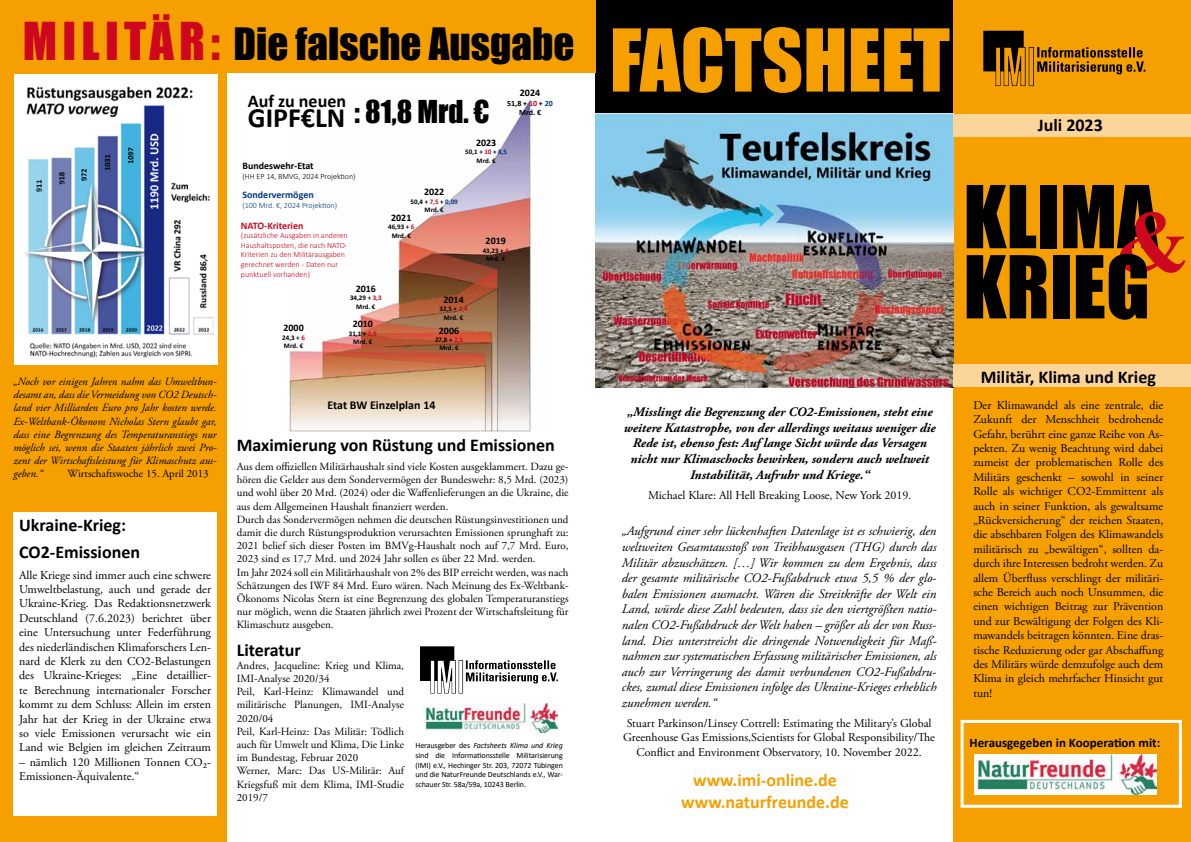
<style>
.page{position:relative;width:1191px;height:842px;background:#fff}
.page>*{position:absolute;margin:0;border:0;box-sizing:border-box;transform-origin:0 0}
.t1{font:80px/70.2px "Impact";color:#000}
.t2{font:80px "Impact";color:#f5a000}
.t3{font:41px "Impact";color:#000}
.t4{font:29px "Impact";color:#000}
.t5{font:700 18px/27.3px "Calibri";color:#000}
.t6{font:700 18px/21.6px "Calibri";color:#f5a000;text-align:center}
.t7{font:italic 13px/15.6px "Adobe Garamond Pro";color:#000;text-align:justify}
.t8{font:italic 700 13px/15.6px "Adobe Garamond Pro";color:#000;text-align:center}
.t9{font:700 13px "Calibri";color:#000}
.t10{font:12px/14.4px "Adobe Garamond Pro";color:#000;text-align:justify}
.t11{font:700 12px "Calibri";color:#000}
.t12{font:11px/13.2px "Adobe Garamond Pro";color:#000}
.t13{font:italic 11px/13.2px "Adobe Garamond Pro";color:#000;text-align:justify}
.t14{font:700 10px "Calibri";color:#000}
.t15{font:700 10px "Calibri";color:#003882}
.t16{font:700 10px "Calibri";color:#cd071e}
.t17{font:8px/9.6px "Calibri";letter-spacing:-.01em;color:#000;text-align:justify}
.t18{font:300 8px/9.6px "Calibri";color:#cd071e}
.t19{font:300 8px "Calibri";color:#000}
.t20{font:300 8px "Calibri";color:#003882}
.t21{font:700 8px/9.6px "Calibri";color:#000;text-align:center}
.t22{font:700 7px/8.4px "Calibri";color:#000;text-align:center}
.s1{font-size:48px;color:#cd071e}
.s2{color:#cd071e}
.s3{color:#003882}
.s4{font-style:italic}
.s5{font-family:"Times New Roman";font-weight:700;font-size:88px;color:#cd071e}
</style>
<div class="page">
<div style="left:595px;top:0;width:360px;height:115px;background:#000"></div>
<div style="left:953px;top:0;width:238px;height:842px;background:#f5a000"></div>
<img style="left:595px;top:114px;width:358px;height:273px">
<img style="left:983px;top:30px;width:163px;height:57px">
<div style="left:953px;top:364px;width:238px;height:23px;background:#fcd59a"></div>
<img style="left:974px;top:755px;width:183px;height:39px">
<div style="left:960px;top:720px;width:221px;height:88px;border:3px solid #fff"></div>
<div style="left:953px;top:114px;width:238px;height:23px;background:#fcd59a"></div>
<div style="left:0;top:0;width:595px;height:72px;background:#f5a000"></div>
<div style="left:0;top:0;width:227px;height:842px;background:#f5a000"></div>
<img style="left:420px;top:646px;width:138px;height:48px">
<img style="left:424px;top:704px;width:134px;height:29px">
<div style="left:14px;top:74px;width:203px;height:290px;background:#fff"></div>
<img style="left:25px;top:86px;width:188px;height:272px">
<div style="left:13px;top:512px;width:204px;height:303px;background:#fff"></div>
<img style="left:289px;top:99px;width:242px;height:332px">
<h2 class="t3" style="left:23px;top:12px;width:553px"><span class="s1">MILITÄR:</span> Die falsche Ausgabe</h2>
<h3 class="t5" style="left:248px;top:87px;width:100px">Auf zu neuen</h3>
<h3 class="t4" style="left:248px;top:89px;width:243px"><sub>GIPF€LN</sub> : 81,8 Mrd. €</h3>
<p class="t14" style="left:520px;top:86px;width:22px">2024</p>
<p class="t21" style="left:507px;top:98px;width:47px">51,8 + <span class="s2">10</span> + <span class="s3">20<br></span>Mrd. €</p>
<p class="t14" style="left:242px;top:159px;width:73px">Bundeswehr-Etat</p>
<p class="t19" style="left:242px;top:171px;width:115px">(HH EP 14, BMVG, 2024 Projektion)</p>
<p class="t15" style="left:242px;top:188px;width:73px">Sondervermögen</p>
<p class="t20" style="left:242px;top:200px;width:96px">(100 Mrd. €, 2024 Projektion)</p>
<p class="t16" style="left:241px;top:218px;width:64px">NATO-Kriterien</p>
<p class="t18" style="left:241px;top:231px;width:108px">(zusätzliche Ausgaben in anderen<br>Haushaltsposten, die nach NATO-<br>Kriterien zu den Militärausgaben gerechnet werden - Daten nur punktuell vorhanden)</p>
<p class="t14" style="left:476px;top:136px;width:22px">2023</p>
<p class="t22" style="left:465px;top:148px;width:43px">50,1 + <span class="s2">10</span> + <span class="s3">8,5<br></span>Mrd. €</p>
<p class="t14" style="left:424px;top:185px;width:22px">2022</p>
<p class="t22" style="left:411px;top:197px;width:49px">50,4 + <span class="s2">7,5</span> + <span class="s3">0,09<br></span>Mrd. €</p>
<p class="t14" style="left:391px;top:210px;width:22px">2021</p>
<p class="t22" style="left:388px;top:223px;width:28px">46,93 + <span class="s2">6<br></span>Mrd. €</p>
<p class="t14" style="left:485px;top:234px;width:22px">2019</p>
<p class="t22" style="left:482px;top:246px;width:28px">43,23 + <span class="s2">4<br></span>Mrd. €</p>
<p class="t13" style="left:13px;top:375px;width:205px">„Noch vor einigen Jahren nahm das Umweltbun&shy;desamt an, dass die Vermeidung von CO2 Deutsch&shy;land vier Milliarden Euro pro Jahr kosten werde.<br>Ex-Weltbank-Ökonom Nicholas Stern glaubt gar, dass eine Begrenzung des Temperaturanstiegs nur möglich sei, wenn die Staaten jährlich zwei Pro&shy;zent der Wirtschaftsleistung für Klimaschutz aus&shy;geben.“</p>
<p class="t12" style="left:68px;top:468px;width:143px">Wirtschaftswoche 15. April 2013</p>
<h3 class="t5" style="left:19px;top:511px;width:122px">Ukraine-Krieg:<br>CO2-Emissionen</h3>
<p class="t10" style="left:19px;top:568px;width:193px">Alle Kriege sind immer auch eine schwere Umweltbelastung, auch und gerade der Ukraine-Krieg. Das Redaktionsnetzwerk Deutschland (7.6.2023) berichtet über eine Untersuchung unter Federführung des niederländischen Klimaforschers Len&shy;nard de Klerk zu den CO2-Belastungen des Ukraine-Krieges: „Eine detaillier&shy;te Berechnung internationaler Forscher kommt zu dem Schluss: Allein im ersten Jahr hat der Krieg in der Ukraine etwa so viele Emissionen verursacht wie ein Land wie Belgien im gleichen Zeitraum</p>
<p class="t10" style="left:19px;top:755px;width:193px">– nämlich 120 Millionen Tonnen CO₂-<br>Emissionen-Äquivalente.“</p>
<p class="t14" style="left:283px;top:321px;width:22px">2000</p>
<p class="t22" style="left:282px;top:333px;width:24px;text-align:left">24,3 + <span class="s2">6<br></span>Mrd. €</p>
<p class="t14" style="left:356px;top:282px;width:22px">2016</p>
<p class="t22" style="left:350px;top:294px;width:33px">34,29 + <span class="s2">3,3<br></span>Mrd. €</p>
<p class="t14" style="left:353px;top:317px;width:22px">2010</p>
<p class="t22" style="left:349px;top:329px;width:30px">31,1 + <span class="s2">2,9<br></span>Mrd. €</p>
<p class="t14" style="left:443px;top:293px;width:22px">2014</p>
<p class="t22" style="left:439px;top:305px;width:30px">32,5 + <span class="s2">2,4<br></span>Mrd. €</p>
<p class="t14" style="left:439px;top:323px;width:22px">2006</p>
<p class="t22" style="left:435px;top:335px;width:30px">27,8 + <span class="s2">2,5<br></span>Mrd. €</p>
<p class="t11" style="left:327px;top:397px;width:109px">Etat BW Einzelplan 14</p>
<h3 class="t5" style="left:237px;top:431px;width:320px">Maximierung von Rüstung und Emissionen</h3>
<p class="t12" style="left:237px;top:460px;width:333px">Aus dem offiziellen Militärhaushalt sind viele Kosten ausgeklammert. Dazu ge&shy;hören die Gelder aus dem Sondervermögen der Bundeswehr: 8,5 Mrd. (2023) und wohl über 20 Mrd. (2024) oder die Waffenlieferungen an die Ukraine, die aus dem Allgemeinen Haushalt finanziert werden.<br>Durch das Sondervermögen nehmen die deutschen Rüstungsinvestitionen und damit die durch Rüstungsproduktion verursachten Emissionen sprunghaft zu:<br>2021 belief sich dieser Posten im BMVg-Haushalt noch auf 7,7 Mrd. Euro, 2023 sind es 17,7 Mrd. und 2024 Jahr sollen es über 22 Mrd. werden.<br>Im Jahr 2024 soll ein Militärhaushalt von 2% des BIP erreicht werden, was nach Schätzungen des IWF 84 Mrd. Euro wären. Nach Meinung des Ex-Weltbank-Ökonoms Nicolas Stern ist eine Begrenzung des globalen Temperaturanstiegs nur möglich, wenn die Staaten jährlich zwei Prozent der Wirtschaftsleitung für Klimaschutz ausgeben.</p>
<h3 class="t5" style="left:237px;top:636px;width:66px">Literatur</h3>
<p class="t12" style="left:237px;top:659px;width:169px">Andres, Jacqueline: Krieg und Klima,<br>IMI-Analyse 2020/34<br>Peil, Karl-Heinz: Klimawandel und militärische Planungen, IMI-Analyse<br>2020/04<br>Peil, Karl-Heinz: Das Militär: Tödlich auch für Umwelt und Klima, Die Linke im Bundestag, Februar 2020<br>Werner, Marc: Das US-Militär: Auf<br>Kriegsfuß mit dem Klima, IMI-Studie<br>2019/7</p>
<p class="t17" style="left:415px;top:741px;width:149px">Herausgeber des <span class="s4">Factsheets Klima und Krieg </span>sind die Informationsstelle Militarisierung (IMI) e.V., Hechinger Str. 203, 72072 Tübingen und die NaturFreunde Deutschlands e.V., War&shy;schauer Str. 58a/59a, 10243 Berlin.</p>
<h1 class="t2" style="left:609px;top:-2px;width:342px">FACTSHEET</h1>
<h3 class="t5" style="left:1037px;top:111px;width:67px">Juli 2023</h3>
<p class="t8" style="left:624px;top:405px;width:313px">„Misslingt die Begrenzung der CO2-Emissionen, steht eine weitere Katastrophe, von der allerdings weitaus weniger die Rede ist, ebenso fest: Auf lange Sicht würde das Versagen nicht nur Klimaschocks bewirken, sondern auch weltweit Instabilität, Aufruhr und Kriege.“</p>
<p class="t10" style="left:648px;top:488px;width:265px">Michael Klare: All Hell Breaking Loose, New York 2019.</p>
<p class="t7" style="left:621px;top:524px;width:316px">„Aufgrund einer sehr lückenhaften Datenlage ist es schwierig, den weltweiten Gesamtausstoß von Treibhausgasen (THG) durch das Militär abzuschätzen. […] Wir kommen zu dem Ergebnis, dass der gesamte militärische CO2-Fußabdruck etwa 5,5 % der glo&shy;balen Emissionen ausmacht. Wären die Streitkräfte der Welt ein Land, würde diese Zahl bedeuten, dass sie den viertgrößten natio&shy;nalen CO2-Fußabdruck der Welt haben – größer als der von Russ&shy;land. Dies unterstreicht die dringende Notwendigkeit für Maß&shy;nahmen zur systematischen Erfassung militärischer Emissionen, als auch zur Verringerung des damit verbundenen CO2-Fußabdru&shy;ckes, zumal diese Emissionen infolge des Ukraine-Krieges erheblich zunehmen werden.“</p>
<p class="t10" style="left:623px;top:716px;width:313px;text-align:center">Stuart Parkinson/Linsey Cottrell: Estimating the Military’s Global<br>Greenhouse Gas Emissions,Scientists for Global Responsibility/The<br>Conflict and Environment Observatory, 10. November 2022.</p>
<h3 class="t6" style="left:681px;top:769px;width:169px">www.imi-online.de www.naturfreunde.de</h3>
<h1 class="t1" style="left:963px;top:180px;width:227px">KLIMA<span class="s5">&amp;<br></span>KRIEG</h1>
<h3 class="t5" style="left:980px;top:363px;width:177px">Militär, Klima und Krieg</h3>
<p class="t10" style="left:973px;top:398px;width:191px">Der Klimawandel als eine zentrale, die Zukunft der Menschheit bedrohende Gefahr, berührt eine ganze Reihe von As&shy;pekten. Zu wenig Beachtung wird dabei zumeist der problematischen Rolle des Militärs geschenkt – sowohl in seiner Rolle als wichtiger CO2-Emmittent als auch in seiner Funktion, als gewaltsame „Rückversicherung“ der reichen Staaten, die absehbaren Folgen des Klimawandels militärisch zu „bewältigen“, sollten da&shy;durch ihre Interessen bedroht werden. Zu allem Überfluss verschlingt der militäri&shy;sche Bereich auch noch Unsummen, die einen wichtigen Beitrag zur Prävention und zur Bewältigung der Folgen des Kli&shy;mawandels beitragen könnten. Eine dras&shy;tische Reduzierung oder gar Abschaffung des Militärs würde demzufolge auch dem Klima in gleich mehrfacher Hinsicht gut tun!</p>
<p class="t9" style="left:969px;top:733px;width:192px">Herausgegeben in Kooperation mit:</p>
</div>
